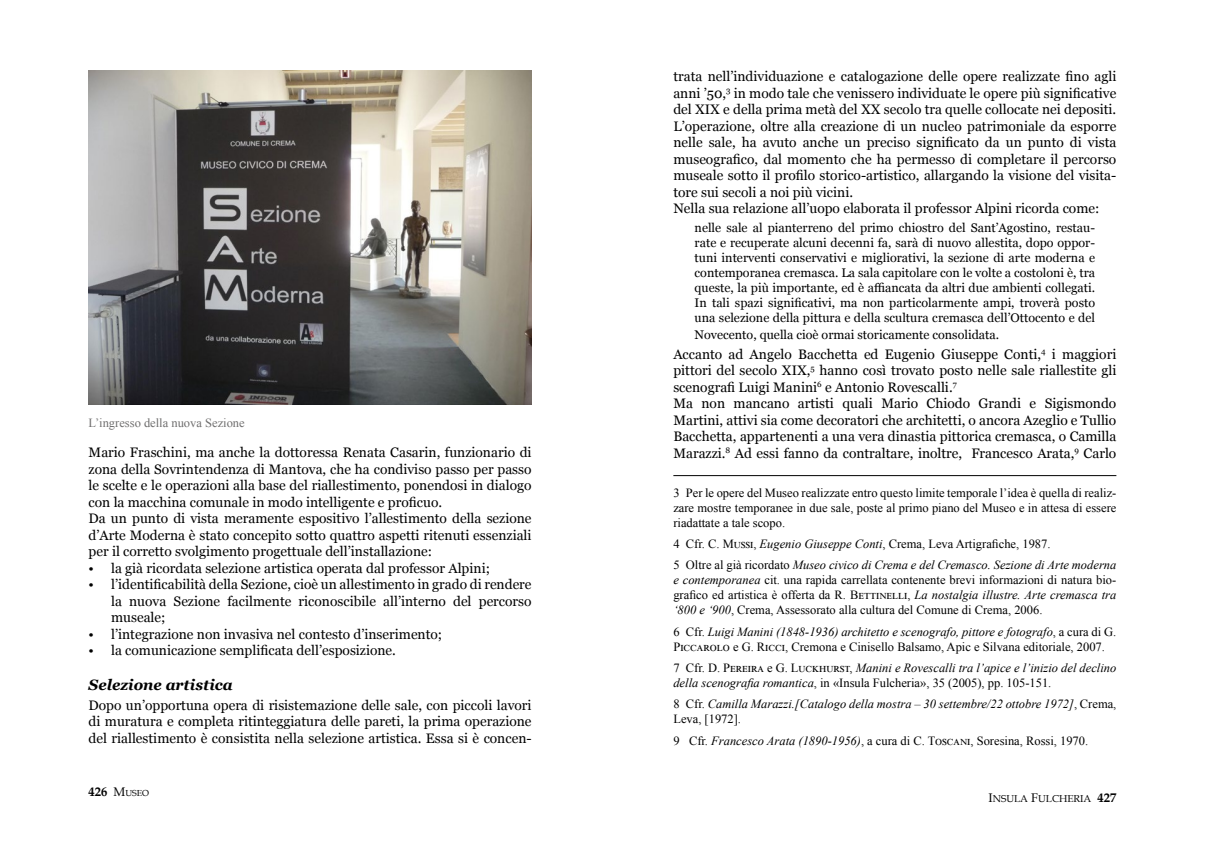
<style>
.page{position:relative;width:1205px;height:851px;background:#fff}
.page>*{position:absolute;margin:0;border:0;box-sizing:border-box;transform-origin:0 0}
.t1{font:italic 700 15px "Georgia";color:#000}
.t2{font:13.75px/16.5px "Georgia";color:#000}
.t3{font:12.5px/15px "Times New Roman";color:#000;text-align:justify}
.t4{font:12.5px/15px "Georgia";color:#000;text-align:justify}
.t5{font:italic 12.5px/15px "Times New Roman";color:#000}
.t6{font:12.5px "Times New Roman";color:#706f6f}
.t7{font:10px "Book Antiqua";color:#000}
.t8{font:8.75px "Book Antiqua";color:#000}
.s1{font-weight:700;font-size:12.5px}
.s2{font-size:12.5px}
.s3{font-style:normal}
.s4{font-style:italic}
</style>
<div class="page">
<hr style="left:673px;top:475px;width:443px;height:1px;background:#000">
<img style="left:89px;top:71px;width:442px;height:334px">
<p class="t6" style="left:89px;top:414px;width:158px">L’ingresso della nuova Sezione</p>
<p class="t2" style="left:89px;top:444px;width:444px">Mario Fraschini, ma anche la dottoressa Renata Casarin, funzionario di zona della Sovrintendenza di Mantova, che ha condiviso passo per passo le scelte e le operazioni alla base del riallestimento, ponendosi in dialogo con la macchina comunale in modo intelligente e proficuo.<br>Da un punto di vista meramente espositivo l’allestimento della sezione d’Arte Moderna è stato concepito sotto quattro aspetti ritenuti essenziali per il corretto svolgimento progettuale dell’installazione:</p>
<p class="t2" style="left:89px;top:560px;width:403px">• la già ricordata selezione artistica operata dal professor Alpini;</p>
<p class="t2" style="left:111px;top:576px;width:422px;text-align:justify;text-indent:-22px">• l’identificabilità della Sezione, cioè un allestimento in grado di rendere la nuova Sezione facilmente riconoscibile all’interno del percorso museale;</p>
<p class="t2" style="left:89px;top:626px;width:355px">• l’integrazione non invasiva nel contesto d’inserimento;</p>
<p class="t2" style="left:89px;top:642px;width:309px">• la comunicazione semplificata dell’esposizione.</p>
<p class="t1" style="left:89px;top:674px;width:146px">Selezione artistica</p>
<p class="t2" style="left:89px;top:697px;width:444px;text-align:justify">Dopo un’opportuna opera di risistemazione delle sale, con piccoli lavori di muratura e completa ritinteggiatura delle pareti, la prima operazione del riallestimento è consistita nella selezione artistica. Essa si è concen-</p>
<p class="t8" style="left:89px;top:787px;width:62px"><span class="s1">426</span> <span class="s2">M</span>USEO</p>
<p class="t2" style="left:673px;top:69px;width:444px">trata nell’individuazione e catalogazione delle opere realizzate fino agli anni ’50,<sup>3</sup> in modo tale che venissero individuate le opere più significative del XIX e della prima metà del XX secolo tra quelle collocate nei depositi.<br>L’operazione, oltre alla creazione di un nucleo patrimoniale da esporre nelle sale, ha avuto anche un preciso significato da un punto di vista museografico, dal momento che ha permesso di completare il percorso museale sotto il profilo storico-artistico, allargando la visione del visita&shy;tore sui secoli a noi più vicini.<br>Nella sua relazione all’uopo elaborata il professor Alpini ricorda come:</p>
<p class="t4" style="left:694px;top:220px;width:402px">nelle sale al pianterreno del primo chiostro del Sant’Agostino, restau&shy;rate e recuperate alcuni decenni fa, sarà di nuovo allestita, dopo oppor&shy;tuni interventi conservativi e migliorativi, la sezione di arte moderna e contemporanea cremasca. La sala capitolare con le volte a costoloni è, tra queste, la più importante, ed è affiancata da altri due ambienti collegati.<br>In tali spazi significativi, ma non particolarmente ampi, troverà posto una selezione della pittura e della scultura cremasca dell’Ottocento e del</p>
<p class="t4" style="left:694px;top:327px;width:306px">Novecento, quella cioè ormai storicamente consolidata.</p>
<p class="t2" style="left:673px;top:346px;width:444px">Accanto ad Angelo Bacchetta ed Eugenio Giuseppe Conti,<sup>4</sup> i maggiori pittori del secolo XIX,<sup>5</sup> hanno così trovato posto nelle sale riallestite gli scenografi Luigi Manini<sup>6</sup> e Antonio Rovescalli.<sup>7<br></sup>Ma non mancano artisti quali Mario Chiodo Grandi e Sigismondo Martini, attivi sia come decoratori che architetti, o ancora Azeglio e Tullio Bacchetta, appartenenti a una vera dinastia pittorica cremasca, o Camilla Marazzi.<sup>8</sup> Ad essi fanno da contraltare, inoltre, Francesco Arata,<sup>9</sup> Carlo</p>
<p class="t3" style="left:673px;top:484px;width:444px">3 Per le opere del Museo realizzate entro questo limite temporale l’idea è quella di realiz&shy;zare mostre temporanee in due sale, poste al primo piano del Museo e in attesa di essere riadattate a tale scopo.</p>
<p class="t5" style="left:673px;top:533px;width:444px;line-height:21.2px"><span class="s3">4 Cfr. C. Mussi,</span> Eugenio Giuseppe Conti<span class="s3">, Crema, Leva Artigrafiche, 1987.<br>5 Oltre al già ricordato</span> Museo civico di Crema e del Cremasco. Sezione di Arte moderna</p>
<p class="t3" style="left:673px;top:572px;width:444px"><span class="s4">e contemporanea</span> cit. una rapida carrellata contenente brevi informazioni di natura bio&shy;grafico ed artistica è offerta da R. Bettinelli, <span class="s4">La nostalgia illustre. Arte cremasca tra ‘800 e ‘900</span>, Crema, Assessorato alla cultura del Comune di Crema, 2006.</p>
<p class="t3" style="left:673px;top:623px;width:444px">6 Cfr. <span class="s4">Luigi Manini (1848-1936) architetto e scenografo, pittore e fotografo</span>, a cura di G.<br>Piccarolo e G. Ricci, Cremona e Cinisello Balsamo, Apic e Silvana editoriale, 2007.</p>
<p class="t5" style="left:673px;top:660px;width:444px"><span class="s3">7 Cfr. D. Pereira e G. Luckhurst,</span> Manini e Rovescalli tra l’apice e l’inizio del declino della scenografia romantica<span class="s3">, in «Insula Fulcheria», 35 (2005), pp. 105-151.</span></p>
<p class="t5" style="left:673px;top:696px;width:444px"><span class="s3">8 Cfr.</span> Camilla Marazzi.[Catalogo della mostra – 30 settembre/22 ottobre 1972]<span class="s3">, Crema,<br>Leva, [1972].</span></p>
<p class="t3" style="left:673px;top:732px;width:416px">9 Cfr. <span class="s4">Francesco Arata (1890-1956)</span>, a cura di C. Toscani, Soresina, Rossi, 1970.</p>
<p class="t7" style="left:988px;top:791px;width:129px"><span class="s2">I</span>NSULA <span class="s2">F</span>ULCHERIA <span class="s1">427</span></p>
</div>
